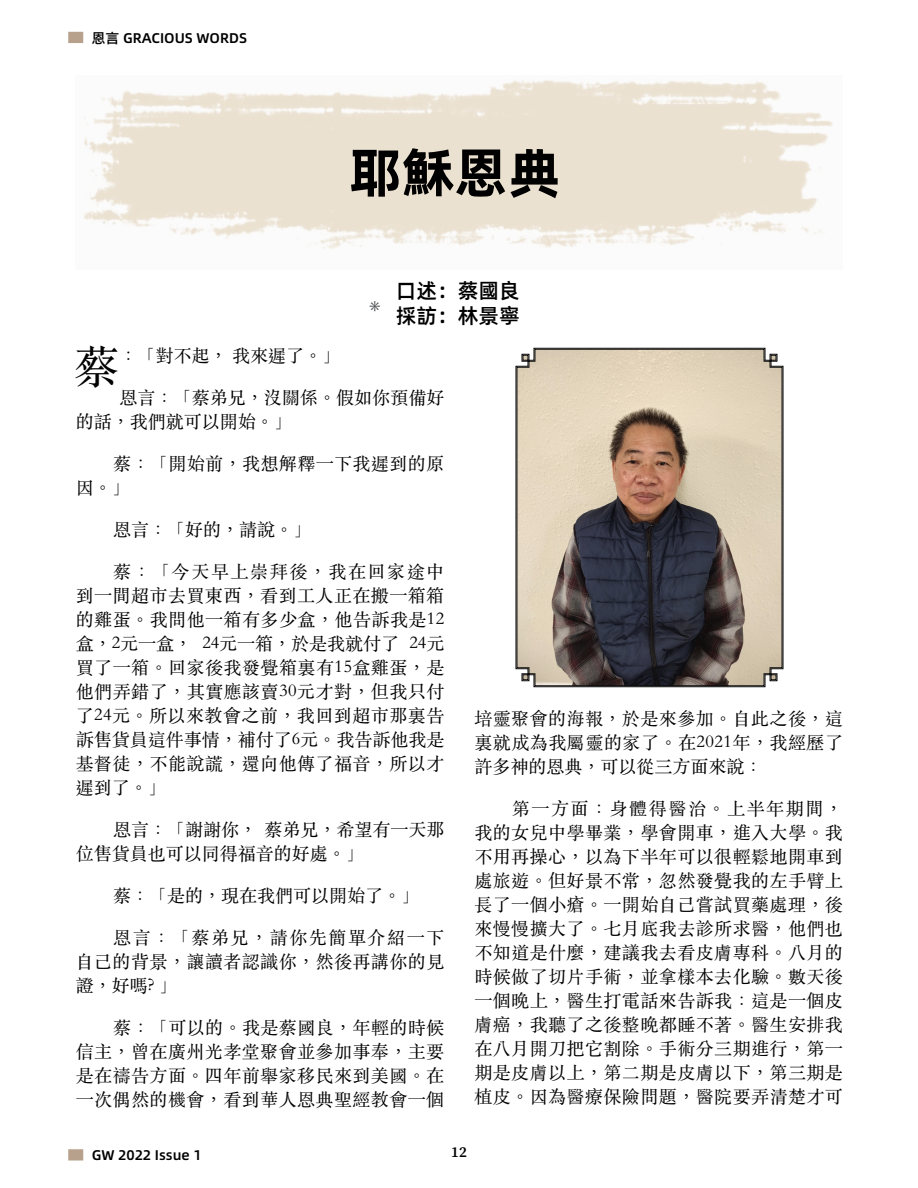
<style>
.page{position:relative;width:918px;height:1188px;background:#fff}
.page>*{position:absolute;margin:0;border:0;box-sizing:border-box;transform-origin:0 0}
.t1{font:700 54px "Alibaba Pu Hui Ti";color:#000}
.t2{font:45.3px "ST Songti TC Regular";color:#000}
.t3{font:500 21px/25.2px "Alibaba Pu Hui Ti";color:#000}
.t4{font:18px/24px "ST Songti TC Regular";letter-spacing:.025em;color:#000;text-align:justify}
.t5{font:18px/24px "ST Songti TC Regular";color:#000}
.t6{font:18px/24px "ST Songti TC Regular";letter-spacing:.005em;color:#000}
.t7{font:18px "Minion Pro";color:#494b4d}
.t8{font:600 15px "Source Serif Pro";color:#000}
.t9{font:500 14.1px "Alibaba Pu Hui Ti";color:#000}
</style>
<div class="page">
<img style="left:84px;top:80px;width:749px;height:169px">
<svg style="left:516px;top:349px;width:267px;height:337px;background:#9f9386"></svg>
<div style="left:68px;top:32px;width:15px;height:11px;background:#b7a18c"></div>
<div style="left:68px;top:1149px;width:15px;height:12px;background:#b7a18c"></div>
<p class="t9" style="left:92px;top:27px;width:157px">恩言 GRACIOUS WORDS</p>
<h1 class="t1" style="left:349px;top:130px;width:214px">耶穌恩典</h1>
<p class="t7" style="left:369px;top:293px;width:13px">✳</p>
<p class="t3" style="left:396px;top:277px;width:125px">口述：蔡國良採訪：林景寧</p>
<h2 class="t2" style="left:74px;top:338px;width:47px">蔡</h2>
<p class="t4" style="left:120px;top:343px;width:222px">：「對不起， 我來遲了。」</p>
<p class="t6" style="left:76px;top:385px;width:370px;text-indent:44px">恩言：「蔡弟兄，沒關係。假如你預備好的話，我們就可以開始。」</p>
<p class="t4" style="left:76px;top:451px;width:370px;text-indent:37px">蔡：「開始前，我想解釋一下我遲到的原因。」</p>
<p class="t4" style="left:113px;top:517px;width:199px">恩言：「好的，請說。」</p>
<p class="t4" style="left:76px;top:559px;width:370px;text-indent:37px">蔡：「今天早上崇拜後，我在回家途中到一間超市去買東西，看到工人正在搬一箱箱的雞蛋。我問他一箱有多少盒，他告訴我是12盒，2元一盒， 24元一箱，於是我就付了 24元買了一箱。回家後我發覺箱裏有15盒雞蛋，是他們弄錯了，其實應該賣30元才對，但我只付了24元。所以來教會之前，我回到超市那裏告訴售貨員這件事情，補付了6元。我告訴他我是基督徒，不能說謊，還向他傳了福音，所以才遲到了。」</p>
<p class="t5" style="left:76px;top:817px;width:370px;text-indent:37px">恩言：「謝謝你， 蔡弟兄，希望有一天那位售貨員也可以同得福音的好處。」</p>
<p class="t5" style="left:113px;top:883px;width:307px">蔡：「是的，現在我們可以開始了。」</p>
<p class="t4" style="left:76px;top:925px;width:370px;text-indent:37px">恩言：「蔡弟兄，請你先簡單介紹一下自己的背景，讓讀者認識你，然後再講你的見證，好嗎? 」</p>
<p class="t4" style="left:76px;top:1015px;width:370px;text-indent:37px">蔡：「可以的。我是蔡國良，年輕的時候信主，曾在廣州光孝堂聚會並參加事奉，主要是在禱告方面。四年前舉家移民來到美國。在一次偶然的機會，看到華人恩典聖經教會一個</p>
<p class="t4" style="left:474px;top:706px;width:370px">培靈聚會的海報，於是來參加。自此之後，這裏就成為我屬靈的家了。在2021年，我經歷了許多神的恩典，可以從三方面來說：</p>
<p class="t4" style="left:474px;top:796px;width:370px;text-indent:37px">第一方面：身體得醫治。上半年期間，我的女兒中學畢業，學會開車，進入大學。我不用再操心，以為下半年可以很輕鬆地開車到處旅遊。但好景不常，忽然發覺我的左手臂上長了一個小瘡。一開始自己嘗試買藥處理，後來慢慢擴大了。七月底我去診所求醫，他們也不知道是什麼，建議我去看皮膚專科。八月的時候做了切片手術，並拿樣本去化驗。數天後一個晚上，醫生打電話來告訴我：這是一個皮膚癌，我聽了之後整晚都睡不著。醫生安排我在八月開刀把它割除。手術分三期進行，第一期是皮膚以上，第二期是皮膚以下，第三期是植皮。因為醫療保險問題，醫院要弄清楚才可</p>
<p class="t9" style="left:92px;top:1144px;width:111px">GW 2022 Issue 1</p>
<p class="t8" style="left:451px;top:1142px;width:17px">12</p>
</div>
